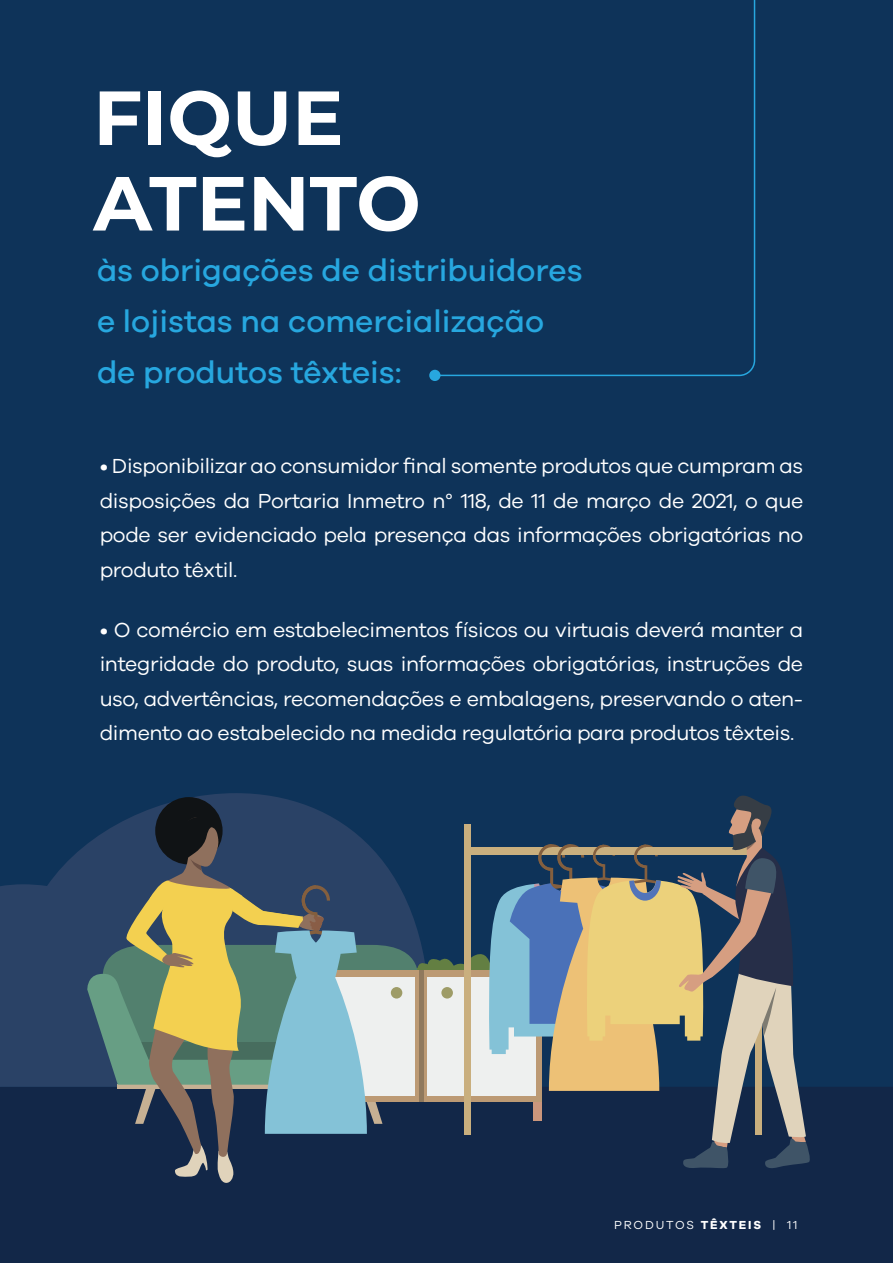
<style>
.page{position:relative;width:893px;height:1263px;background:#0e3359}
.page>*{position:absolute;margin:0;border:0;box-sizing:border-box;transform-origin:0 0}
.t1{font:700 76.5px/85.5px "Montserrat";color:#fff}
.t2{font:500 31.5px/51px "Galano Grotesque";color:#27a7df}
.t3{font:21px/34.5px "Galano Grotesque";letter-spacing:-.02em;color:#fff;text-align:justify}
.t4{font:12px "Galano Grotesque";letter-spacing:.15em;color:#fff}
.s1{font-weight:700}
</style>
<div class="page">
<div style="left:0;top:1087px;width:893px;height:176px;background:#122748"></div>
<svg style="left:0;top:793px;width:251px;height:294px;fill:#2a4266"></svg>
<svg style="left:434px;top:0;width:322px;height:377px"></svg>
<div style="left:429px;top:370px;width:11px;height:11px;background:#27a7df;border-radius:50%"></div>
<svg style="left:87px;top:794px;width:725px;height:389px"></svg>
<h1 class="t1" style="left:93px;top:71px;width:329px">FIQUE<br>ATENTO</h1>
<h2 class="t2" style="left:97px;top:244px;width:487px">às obrigações de distribuidores e lojistas na comercialização de produtos têxteis:</h2>
<p class="t3" style="left:100px;top:448px;width:705px">• Disponibilizar ao consumidor final somente produtos que cumpram as disposições da Portaria Inmetro n° 118, de 11 de março de 2021, o que pode ser evidenciado pela presença das informações obrigatórias no produto têxtil.</p>
<p class="t3" style="left:100px;top:612px;width:705px">• O comércio em estabelecimentos físicos ou virtuais deverá manter a integridade do produto, suas informações obrigatórias, instruções de uso, advertências, recomendações e embalagens, preservando o aten&shy;dimento ao estabelecido na medida regulatória para produtos têxteis.</p>
<p class="t4" style="left:614px;top:1218px;width:185px">PRODUTOS <span class="s1">TÊXTEIS</span> | 11</p>
</div>
